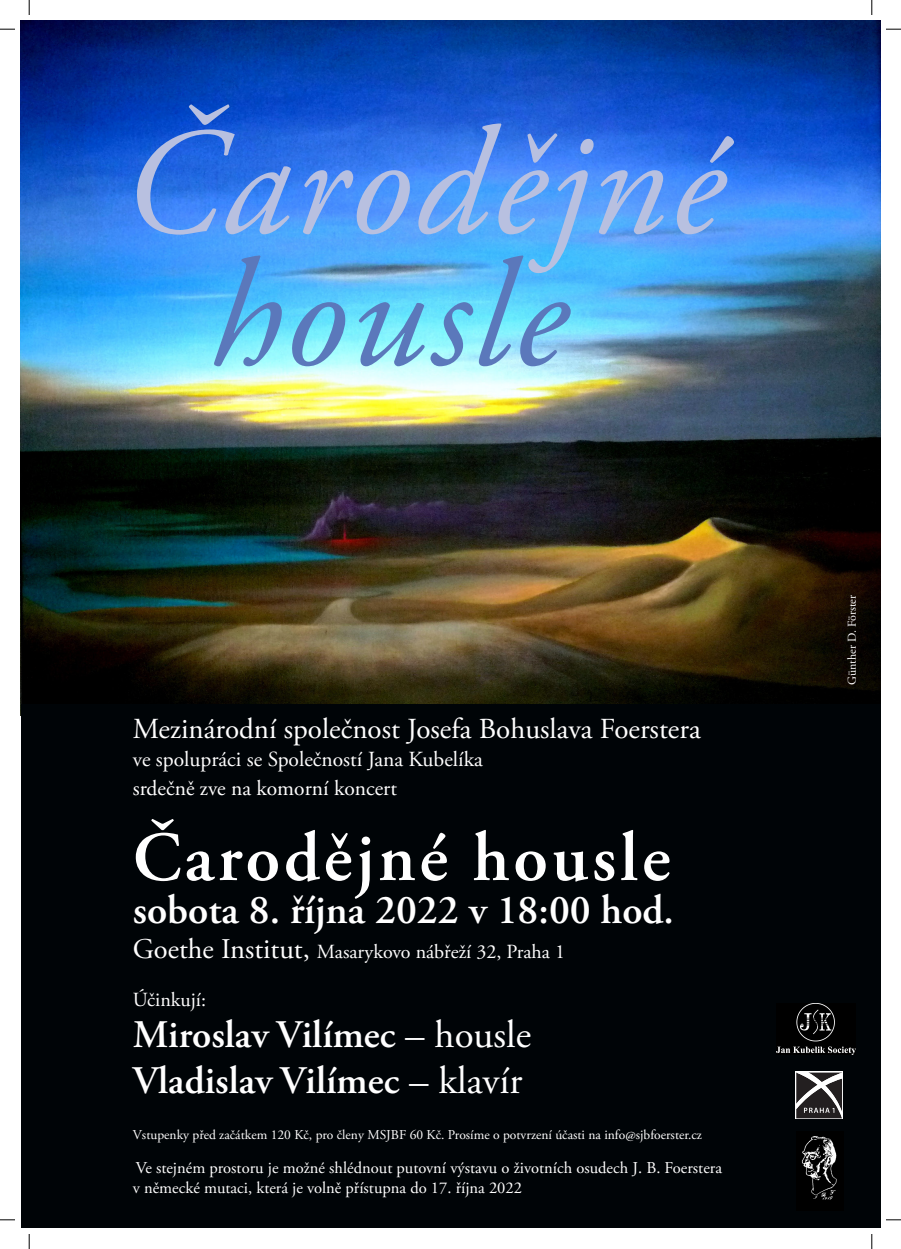
<style>
.page{position:relative;width:901px;height:1249px;background:#fff}
.page>*{position:absolute;margin:0;border:0;box-sizing:border-box;transform-origin:0 0}
.t1{font:italic 152px "Adobe Garamond Pro";letter-spacing:.025em;color:#b8c0e0}
.t2{font:italic 152px "Adobe Garamond Pro";letter-spacing:.025em;color:#5b78bb}
.t3{font:600 70px "Adobe Garamond Pro";letter-spacing:.055em;color:#fff}
.t4{font:600 41px "Adobe Garamond Pro";color:#fff}
.t5{font:600 39px/45.1px "Adobe Garamond Pro";color:#fff}
.t6{font:29px "Adobe Garamond Pro";color:#fff}
.t7{font:21.5px/28.8px "Adobe Garamond Pro";color:#fff}
.t8{font:20px "Adobe Garamond Pro";color:#fff}
.t9{font:16.5px/19.9px "Adobe Garamond Pro";color:#fff}
.t10{font:13.5px "Adobe Garamond Pro";color:#fff}
.t11{font:12px "Adobe Garamond Pro";color:#fff}
.s1{font-size:28.5px}
.s2{font-weight:400}
</style>
<div class="page">
<img style="left:21px;top:21px;width:859px;height:684px">
<div style="left:21px;top:705px;width:859px;height:523px;background:#000407"></div>
<img style="left:776px;top:1004px;width:78px;height:50px">
<img style="left:801px;top:1136px;width:36px;height:64px">
<svg style="left:795px;top:1072px;width:47px;height:47px"></svg>
<svg style="left:796px;top:1073px;width:45px;height:45px;background:#5d5a5b"></svg>
<svg style="left:0;top:29px;width:15px;height:1px"></svg>
<svg style="left:886px;top:29px;width:14px;height:1px"></svg>
<svg style="left:0;top:1219px;width:15px;height:2px"></svg>
<svg style="left:886px;top:1219px;width:14px;height:2px"></svg>
<svg style="left:29px;top:0;width:1px;height:15px"></svg>
<svg style="left:29px;top:1234px;width:1px;height:15px"></svg>
<svg style="left:871px;top:0;width:1px;height:15px"></svg>
<svg style="left:871px;top:1234px;width:1px;height:15px"></svg>
<h1 class="t1" style="left:121px;top:93px;width:602px">Čarodějné</h1>
<h1 class="t2" style="left:209px;top:225px;width:358px">housle</h1>
<h3 class="t6" style="left:133px;top:711px;width:569px">Mezinárodní společnost Josefa Bohuslava Foerstera</h3>
<h3 class="t7" style="left:133px;top:746px;width:351px">ve spolupráci se Společností Jana Kubelíka srdečně zve na komorní koncert</h3>
<h2 class="t3" style="left:133px;top:817px;width:539px">Čarodějné housle</h2>
<h3 class="t4" style="left:133px;top:886px;width:542px">sobota 8. října 2022 v 18:00 hod.</h3>
<p class="t8" style="left:133px;top:940px;width:433px"><span class="s1">Goethe Institut,</span> Masarykovo nábřeží 32, Praha 1</p>
<p class="t8" style="left:133px;top:987px;width:75px">Účinkují:</p>
<h3 class="t5" style="left:133px;top:1013px;width:400px">Miroslav Vilímec <span class="s2">– housle<br></span>Vladislav Vilímec <span class="s2">– klavír</span></h3>
<p class="t10" style="left:133px;top:1126px;width:570px">Vstupenky před začátkem 120 Kč, pro členy MSJBF 60 Kč. Prosíme o potvrzení účasti na info@sjbfoerster.cz</p>
<p class="t9" style="left:133px;top:1159px;width:590px">Ve stejném prostoru je možné shlédnout putovní výstavu o životních osudech J. B. Foerstera v německé mutaci, která je volně přístupna do 17. října 2022</p>
<p class="t11" style="left:844px;top:685px;width:92px;rotate:-90deg">Günther D. Förster</p>
</div>
